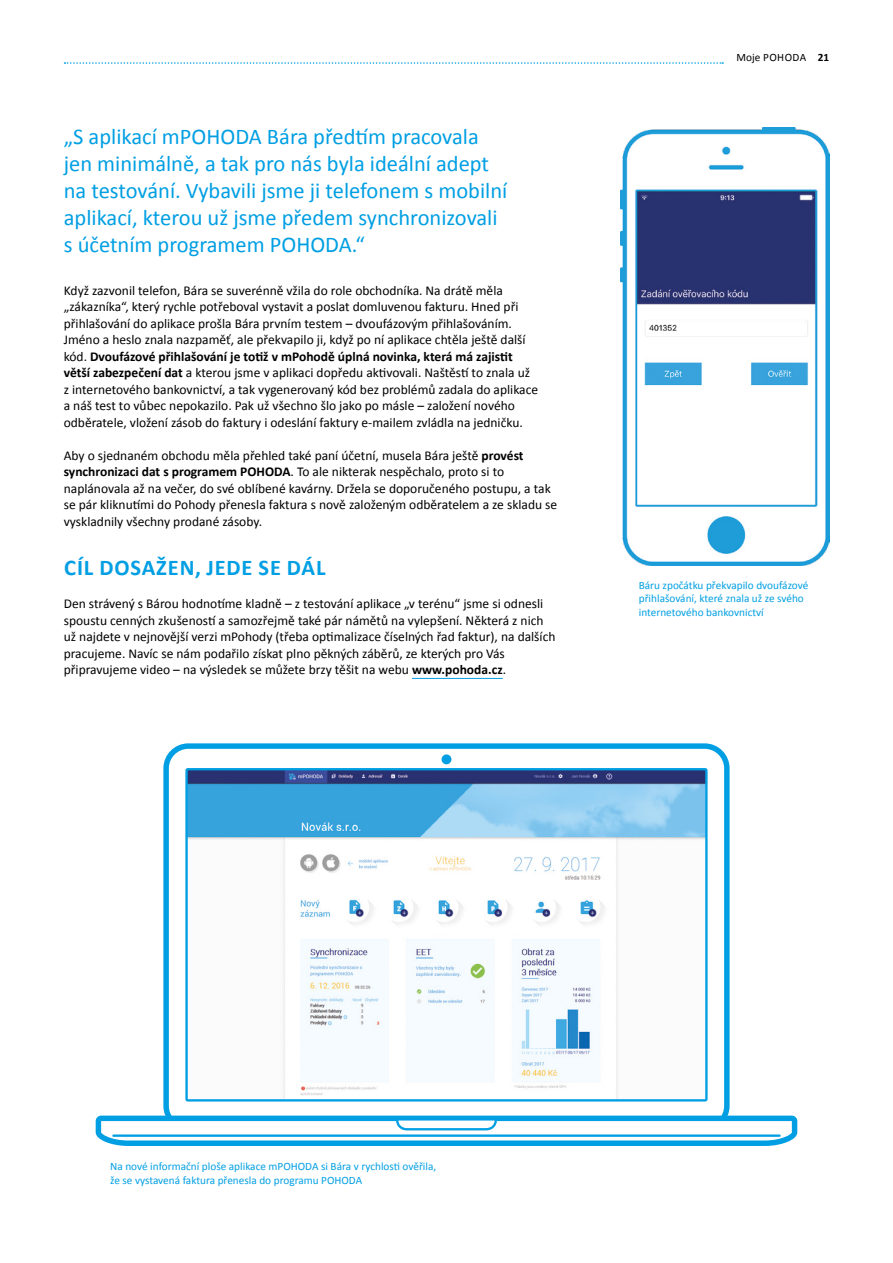
<style>
.page{position:relative;width:893px;height:1263px;background:#fff}
.page>*{position:absolute;margin:0;border:0;box-sizing:border-box;transform-origin:0 0}
.t1{font:22.5px/27px "Calibri";color:#009fe3}
.t2{font:700 22.5px "Calibri";letter-spacing:.04em;color:#009fe3}
.t3{font:13.5px/16.5px "Calibri";color:#000}
.t4{font:11.25px/13.5px "Calibri";color:#009fe3}
.t5{font:11.25px "Calibri";letter-spacing:.03em;color:#000}
.s1{font-weight:700}
</style>
<div class="page">
<svg style="left:65px;top:62px;width:658px;height:2px"></svg>
<hr style="left:412px;top:678px;width:91px;height:1px;background:#009fe3">
<img style="left:621px;top:128px;width:208px;height:438px">
<div style="left:163px;top:743px;width:567px;height:388px;border:5px solid #009fe3;border-radius:22px"></div>
<svg style="left:185px;top:768px;width:523px;height:333px"></svg>
<svg style="left:96px;top:1115px;width:701px;height:31px"></svg>
<div style="left:442px;top:754px;width:9px;height:10px;background:#009fe3;border-radius:50%"></div>
<h1 class="t1" style="left:64px;top:124px;width:445px">„S aplikací mPOHODA Bára předtím pracovala jen minimálně, a tak pro nás byla ideální adept na testování. Vybavili jsme ji telefonem s mobilní aplikací, kterou už jsme předem synchronizovali s účetním programem POHODA.“</h1>
<p class="t3" style="left:64px;top:282px;width:476px">Když zazvonil telefon, Bára se suverénně vžila do role obchodníka. Na drátě měla „zákazníka“, který rychle potřeboval vystavit a poslat domluvenou fakturu. Hned při přihlašování do aplikace prošla Bára prvním testem – dvoufázovým přihlašováním.<br>Jméno a heslo znala nazpaměť, ale překvapilo ji, když po ní aplikace chtěla ještě další kód. <span class="s1">Dvoufázové přihlašování je totiž v mPohodě úplná novinka, která má zajistit větší zabezpečení dat</span> a kterou jsme v aplikaci dopředu aktivovali. Naštěstí to znala už z internetového bankovnictví, a tak vygenerovaný kód bez problémů zadala do aplikace a náš test to vůbec nepokazilo. Pak už všechno šlo jako po másle – založení nového odběratele, vložení zásob do faktury i odeslání faktury e-mailem zvládla na jedničku.</p>
<p class="t3" style="left:64px;top:447px;width:495px">Aby o sjednaném obchodu měla přehled také paní účetní, musela Bára ještě <span class="s1">provést synchronizaci dat s programem POHODA</span>. To ale nikterak nespěchalo, proto si to naplánovala až na večer, do své oblíbené kavárny. Držela se doporučeného postupu, a tak se pár kliknutími do Pohody přenesla faktura s nově založeným odběratelem a ze skladu se vyskladnily všechny prodané zásoby.</p>
<h1 class="t2" style="left:64px;top:553px;width:263px">CÍL DOSAŽEN, JEDE SE DÁL</h1>
<p class="t3" style="left:64px;top:596px;width:493px">Den strávený s Bárou hodnotíme kladně – z testování aplikace „v terénu“ jsme si odnesli spoustu cenných zkušeností a samozřejmě také pár námětů na vylepšení. Některá z nich už najdete v nejnovější verzi mPohody (třeba optimalizace číselných řad faktur), na dalších pracujeme. Navíc se nám podařilo získat plno pěkných záběrů, ze kterých pro Vás připravujeme video – na výsledek se můžete brzy těšit na webu <span class="s1">www.pohoda.cz</span>.</p>
<p class="t5" style="left:736px;top:50px;width:94px">Moje POHODA <span class="s1">21</span></p>
<p class="t4" style="left:639px;top:578px;width:171px">Báru zpočátku překvapilo dvoufázové přihlašování, které znala už ze svého internetového bankovnictví</p>
<p class="t4" style="left:110px;top:1159px;width:328px">Na nové informační ploše aplikace mPOHODA si Bára v rychlosti ověřila, že se vystavená faktura přenesla do programu POHODA</p>
</div>
